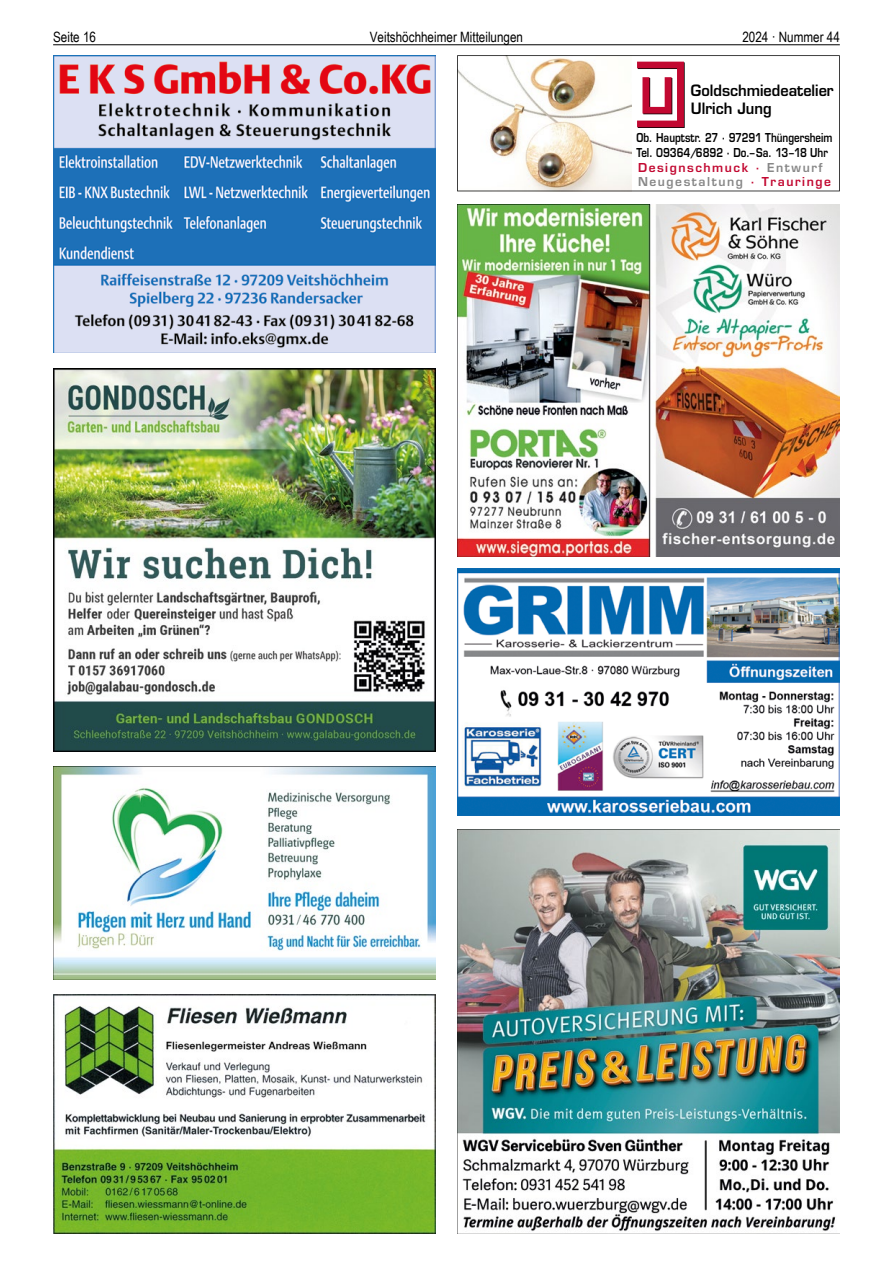
<style>
.page{position:relative;width:893px;height:1263px;background:#fff}
.page>*{position:absolute;margin:0;border:0;box-sizing:border-box;transform-origin:0 0}
.t1{font:600 15.3px/18.3px "Eurostile";color:#000;scale:.95 1}
.t2{font:14.25px "Arial Narrow";color:#000}
.t3{font:600 12px/14.5px "Eurostile";letter-spacing:.015em;color:#000;scale:.81 1}
.s1{color:#c20831}
.s2{color:#878787}
</style>
<div class="page">
<hr style="left:53px;top:44px;width:787px;height:1px;background:#000">
<svg style="left:457px;top:55px;width:383px;height:136px"></svg>
<img style="left:53px;top:369px;width:383px;height:383px">
<img style="left:53px;top:766px;width:383px;height:213px">
<img style="left:53px;top:995px;width:383px;height:238px">
<img style="left:53px;top:55px;width:383px;height:298px">
<img style="left:457px;top:204px;width:383px;height:353px">
<img style="left:457px;top:829px;width:383px;height:404px">
<img style="left:457px;top:569px;width:383px;height:246px">
<p class="t2" style="left:53px;top:27px;width:44px">Seite 16</p>
<p class="t2" style="left:370px;top:27px;width:155px">Veitshöchheimer Mitteilungen</p>
<p class="t2" style="left:742px;top:27px;width:99px">2024 · Nummer 44</p>
<p class="t1" style="left:691px;top:81px;width:152px">Goldschmiedeatelier<br>Ulrich Jung</p>
<p class="t3" style="left:637px;top:130px;width:243px">Ob. Hauptstr. 27 · 97291 Thüngersheim<br>Tel. 09364/6892 · Do.–Sa. 13–18 Uhr<br><span class="s1">Designschmuck ·</span> <span class="s2">Entwurf<br>Neugestaltung</span> <span class="s1">· Trauringe</span></p>
</div>
